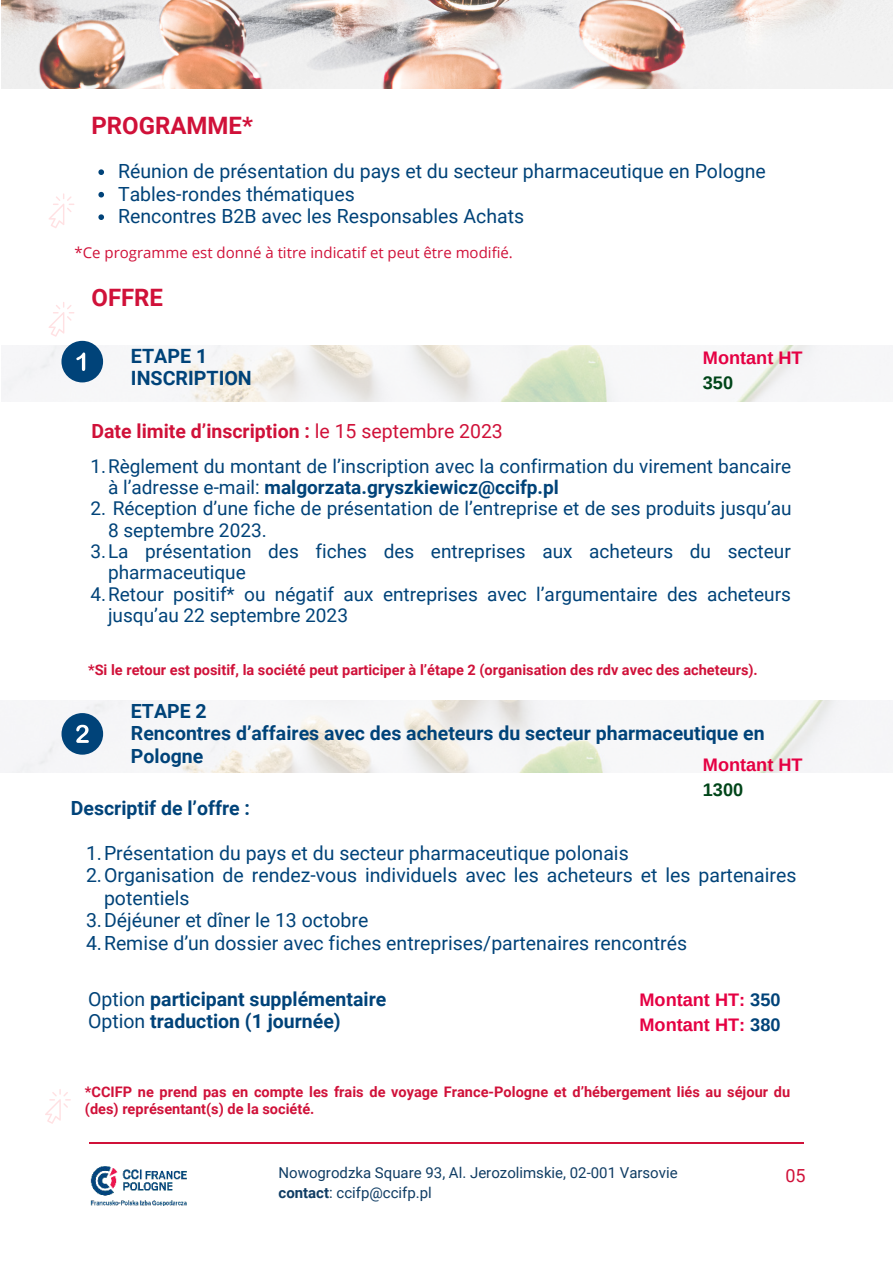
<style>
.page{position:relative;width:893px;height:1264px;background:#fff}
.page>*{position:absolute;margin:0;border:0;box-sizing:border-box;transform-origin:0 0}
.t1{font:700 24px "Roboto";color:#d01139}
.t2{font:700 19.65px/22.5px "Roboto";color:#004379}
.t3{font:19.5px/22.5px "Roboto";color:#004379}
.t4{font:700 19.5px/22.5px "Roboto";color:#004379}
.t5{font:700 19.5px "Roboto";color:#d01139}
.t6{font:19.05px/21.3px "Roboto";color:#004379}
.t7{font:700 18.15px/24.6px "Arimo";color:#e50043}
.t8{font:700 18.15px "Arimo";color:#004519}
.t9{font:18px "Roboto";color:#d01139}
.t10{font:15px "Roboto";color:#103d64}
.t11{font:15px "Open Sans";color:#d01139}
.t12{font:700 14.55px/16.8px "Roboto";color:#d01139}
.s1{font-weight:400}
.s2{font-weight:700}
.s3{color:#004379}
</style>
<div class="page">
<hr style="left:89px;top:1142px;width:714px;height:1px;background:#d01139">
<img style="left:90px;top:1166px;width:97px;height:39px">
<svg style="left:49px;top:193px;width:25px;height:35px"></svg>
<svg style="left:49px;top:302px;width:25px;height:35px"></svg>
<svg style="left:45px;top:1089px;width:26px;height:34px"></svg>
<img style="left:1px;top:345px;width:822px;height:56px">
<div style="left:61px;top:341px;width:42px;height:41px;background:#004379;border-radius:50%"></div>
<svg style="left:76px;top:352px;width:9px;height:19px"></svg>
<img style="left:0;top:700px;width:892px;height:72px">
<div style="left:61px;top:713px;width:42px;height:41px;background:#004379;border-radius:50%"></div>
<svg style="left:76px;top:724px;width:13px;height:19px"></svg>
<svg style="left:98px;top:169px;width:6px;height:6px"></svg>
<svg style="left:98px;top:192px;width:6px;height:5px"></svg>
<svg style="left:98px;top:214px;width:6px;height:6px"></svg>
<img style="left:1px;top:0;width:891px;height:89px">
<p class="t1" style="left:91px;top:109px;width:163px">PROGRAMME*</p>
<p class="t3" style="left:118px;top:159px;width:649px">Réunion de présentation du pays et du secteur pharmaceutique en Pologne<br>Tables-rondes thématiques<br>Rencontres B2B avec les Responsables Achats</p>
<p class="t11" style="left:74px;top:243px;width:440px">*Ce programme est donné à titre indicatif et peut être modifié.</p>
<p class="t1" style="left:91px;top:280px;width:73px">OFFRE</p>
<p class="t2" style="left:131px;top:343px;width:122px">ETAPE 1<br>INSCRIPTION</p>
<p class="t5" style="left:91px;top:417px;width:413px">Date limite d’inscription : <span class="s1">le 15 septembre 2023</span></p>
<p class="t7" style="left:702px;top:346px;width:101px">Montant HT</p>
<p class="t8" style="left:702px;top:370px;width:32px">350</p>
<p class="t6" style="left:108px;top:454px;width:684px;text-indent:-18px">1.Règlement du montant de l’inscription avec la confirmation du virement bancaire à l’adresse e-mail: <span class="s2">malgorzata.gryszkiewicz@ccifp.pl</span></p>
<p class="t6" style="left:90px;top:497px;width:702px">2. Réception d’une fiche de présentation de l’entreprise et de ses produits jusqu’au</p>
<p class="t6" style="left:108px;top:518px;width:160px">8 septembre 2023.</p>
<p class="t6" style="left:90px;top:540px;width:702px">3.La présentation des fiches des entreprises aux acheteurs du secteur</p>
<p class="t6" style="left:108px;top:561px;width:139px">pharmaceutique</p>
<p class="t6" style="left:90px;top:582px;width:702px">4.Retour positif* ou négatif aux entreprises avec l’argumentaire des acheteurs</p>
<p class="t6" style="left:108px;top:604px;width:241px">jusqu’au 22 septembre 2023</p>
<p class="t12" style="left:88px;top:660px;width:671px">*Si le retour est positif, la société peut participer à l’étape 2 (organisation des rdv avec des acheteurs).</p>
<p class="t4" style="left:131px;top:699px;width:635px">ETAPE 2<br>Rencontres d’affaires avec des acheteurs du secteur pharmaceutique en<br>Pologne</p>
<p class="t7" style="left:702px;top:753px;width:101px">Montant HT</p>
<p class="t8" style="left:702px;top:777px;width:42px">1300</p>
<p class="t4" style="left:71px;top:795px;width:181px">Descriptif de l’offre :</p>
<p class="t3" style="left:86px;top:840px;width:544px">1.Présentation du pays et du secteur pharmaceutique polonais</p>
<p class="t3" style="left:86px;top:863px;width:711px">2.Organisation de rendez-vous individuels avec les acheteurs et les partenaires</p>
<p class="t3" style="left:104px;top:885px;width:87px">potentiels</p>
<p class="t3" style="left:86px;top:908px;width:284px">3.Déjéuner et dîner le 13 octobre</p>
<p class="t3" style="left:86px;top:930px;width:602px">4.Remise d’un dossier avec fiches entreprises/partenaires rencontrés</p>
<p class="t4" style="left:88px;top:986px;width:300px"><span class="s1">Option</span> participant supplémentaire<br><span class="s1">Option</span> traduction (1 journée)</p>
<p class="t7" style="left:639px;top:987px;width:142px">Montant HT: <span class="s3">350<br></span>Montant HT: <span class="s3">380</span></p>
<p class="t12" style="left:85px;top:1082px;width:706px">*CCIFP ne prend pas en compte les frais de voyage France-Pologne et d’hébergement liés au séjour du (des) représentant(s) de la société.</p>
<p class="t10" style="left:278px;top:1162px;width:400px">Nowogrodzka Square 93, Al. Jerozolimskie, 02-001 Varsovie</p>
<p class="t9" style="left:785px;top:1163px;width:22px">05</p>
<p class="t10" style="left:278px;top:1182px;width:155px"><span class="s2">contact</span>: ccifp@ccifp.pl</p>
</div>
